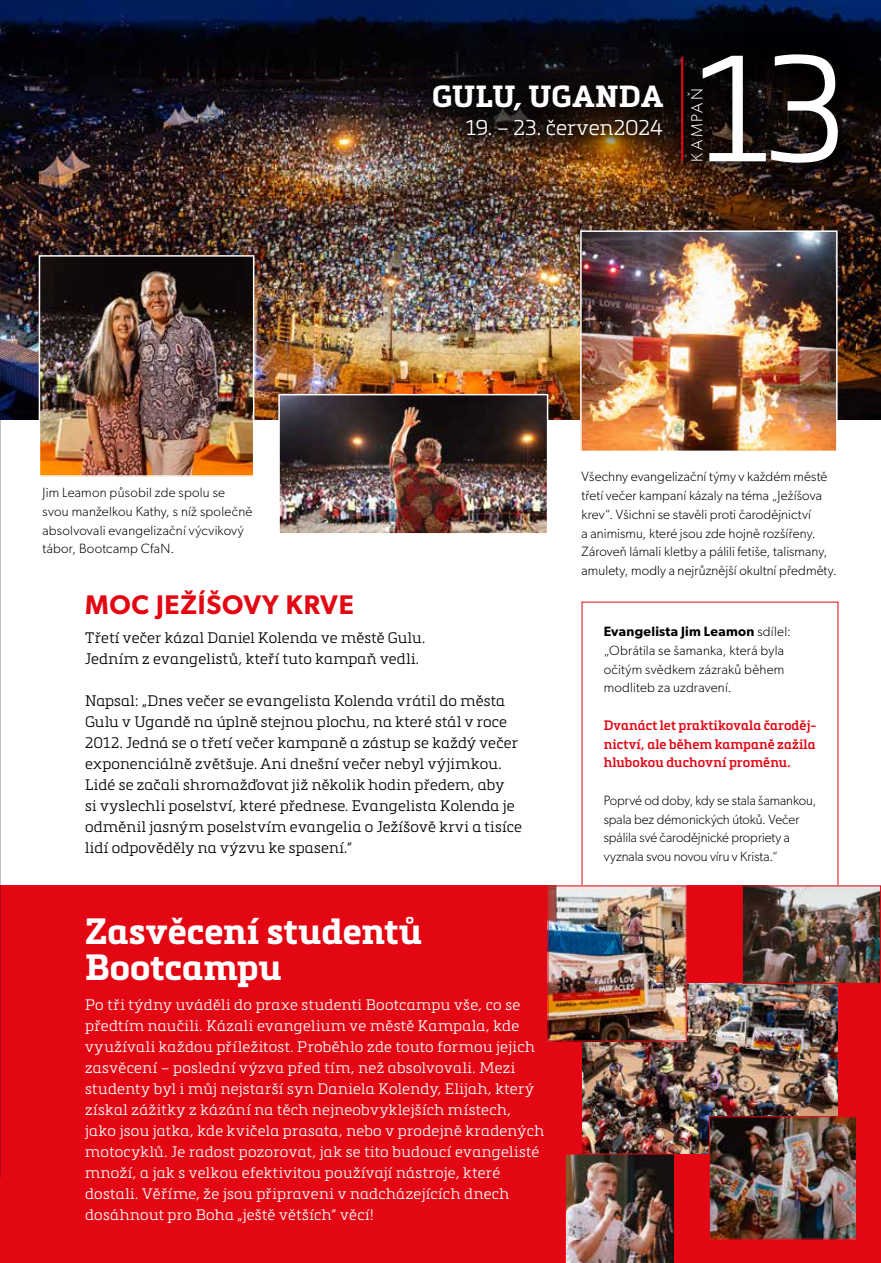
<style>
.page{position:relative;width:881px;height:1263px;background:#fff}
.page>*{position:absolute;margin:0;border:0;box-sizing:border-box;transform-origin:0 0}
.t1{font:300 148.5px "Metronic Slab Pro";color:#fff}
.t2{font:700 36px/36px "Metronic Slab Pro";color:#fff}
.t3{font:700 30.15px "Metronic Slab Pro";letter-spacing:.005em;color:#fff}
.t4{font:600 27px "Gibson";letter-spacing:.03em;color:#e30613}
.t5{font:300 21px "Metronic Slab Pro";letter-spacing:.005em;color:#fff}
.t6{font:300 16.2px "Gibson";letter-spacing:.135em;color:#fff}
.t7{font:300 15px/21px "Metronic Slab Pro";letter-spacing:.025em;color:#fff}
.t8{font:300 15px/21px "Metronic Slab Pro";letter-spacing:.015em;color:#000}
.t9{font:300 13.5px/18.8px "Gibson";letter-spacing:.01em;color:#000}
.t10{font:600 13.5px/18.8px "Metronic Slab Pro";letter-spacing:.01em;color:#e30613;text-align:justify}
.s1{font-weight:600}
</style>
<div class="page">
<div style="left:0;top:885px;width:880px;height:378px;background:#e30613"></div>
<img style="left:0;top:0;width:880px;height:419px">
<div style="left:405px;top:26px;width:460px;height:165px;background:#000;opacity:.75"></div>
<hr style="left:681px;top:57px;width:2px;height:104px;background:#e30613">
<img style="left:583px;top:233px;width:251px;height:216px">
<div style="left:580px;top:230px;width:257px;height:222px;border:2px solid #fff"></div>
<img style="left:42px;top:258px;width:209px;height:216px">
<div style="left:39px;top:255px;width:215px;height:222px;border:2px solid #fff"></div>
<img style="left:281px;top:397px;width:264px;height:135px">
<div style="left:278px;top:394px;width:270px;height:141px;border:2px solid #fff"></div>
<img style="left:582px;top:984px;width:254px;height:169px">
<img style="left:565px;top:1154px;width:109px;height:109px">
<img style="left:711px;top:1118px;width:143px;height:119px">
<div style="left:709px;top:1116px;width:147px;height:123px;border:1px solid #e30613"></div>
<img style="left:549px;top:887px;width:135px;height:152px">
<img style="left:743px;top:887px;width:135px;height:95px">
<div style="left:741px;top:885px;width:139px;height:99px;border:1px solid #e30613"></div>
<p class="t9" style="left:43px;top:483px;width:211px">Jim Leamon působil zde spolu se svou manželkou Kathy, s níž společně absolvovali evangelizační výcvikový tábor, Bootcamp CfaN.</p>
<h3 class="t3" style="left:432px;top:77px;width:232px">GULU, UGANDA</h3>
<h3 class="t5" style="left:465px;top:114px;width:199px">19. – 23. červen2024</h3>
<h1 class="t1" style="left:696px;top:9px;width:151px">13</h1>
<p class="t6" style="left:686px;top:162px;width:75px;rotate:-90deg">KAMPAŇ</p>
<p class="t9" style="left:581px;top:467px;width:257px">Všechny evangelizační týmy v každém městě třetí večer kampaní kázaly na téma „Ježíšova krev“. Všichni se stavěli proti čarodějnictví<br>a animismu, které jsou zde hojně rozšířeny.<br>Zároveň lámali kletby a pálili fetiše, talismany, amulety, modly a nejrůznější okultní předměty.</p>
<h3 class="t4" style="left:85px;top:588px;width:270px">MOC JEŽÍŠOVY KRVE</h3>
<p class="t8" style="left:85px;top:627px;width:341px">Třetí večer kázal Daniel Kolenda ve městě Gulu.<br>Jedním z evangelistů, kteří tuto kampaň vedli.</p>
<p class="t8" style="left:85px;top:690px;width:438px">Napsal: „Dnes večer se evangelista Kolenda vrátil do města Gulu v Ugandě na úplně stejnou plochu, na které stál v roce 2012. Jedná se o třetí večer kampaně a zástup se každý večer exponenciálně zvětšuje. Ani dnešní večer nebyl výjimkou.<br>Lidé se začali shromažďovat již několik hodin předem, aby<br>si vyslechli poselství, které přednese. Evangelista Kolenda je odměnil jasným poselstvím evangelia o Ježíšově krvi a tisíce lidí odpověděly na výzvu ke spasení.“</p>
<h2 class="t2" style="left:85px;top:913px;width:338px">Zasvěcení studentů<br>Bootcampu</h2>
<p class="t7" style="left:85px;top:993px;width:460px">Po tři týdny uváděli do praxe studenti Bootcampu vše, co se předtím naučili. Kázali evangelium ve městě Kampala, kde využívali každou příležitost. Proběhlo zde touto formou jejich zasvěcení – poslední výzva před tím, než absolvovali. Mezi studenty byl i můj nejstarší syn Daniela Kolendy, Elijah, který získal zážitky z kázání na těch nejneobvyklejších místech, jako jsou jatka, kde kvičela prasata, nebo v prodejně kradených motocyklů. Je radost pozorovat, jak se tito budoucí evangelisté množí, a jak s velkou efektivitou používají nástroje, které dostali. Věříme, že jsou připraveni v nadcházejících dnech dosáhnout pro Boha „ještě větších“ věcí!</p>
<p class="t9" style="left:603px;top:622px;width:189px"><span class="s1">Evangelista Jim Leamon</span> sdílel: „Obrátila se šamanka, která byla očitým svědkem zázraků během modliteb za uzdravení.</p>
<p class="t10" style="left:603px;top:715px;width:214px">Dvanáct let praktikovala čaroděj&shy;nictví, ale během kampaně zažila hlubokou duchovní proměnu.</p>
<p class="t9" style="left:603px;top:791px;width:214px">Poprvé od doby, kdy se stala šamankou, spala bez démonických útoků. Večer spálila své čarodějnické propriety a vyznala svou novou víru v Krista.“</p>
</div>
